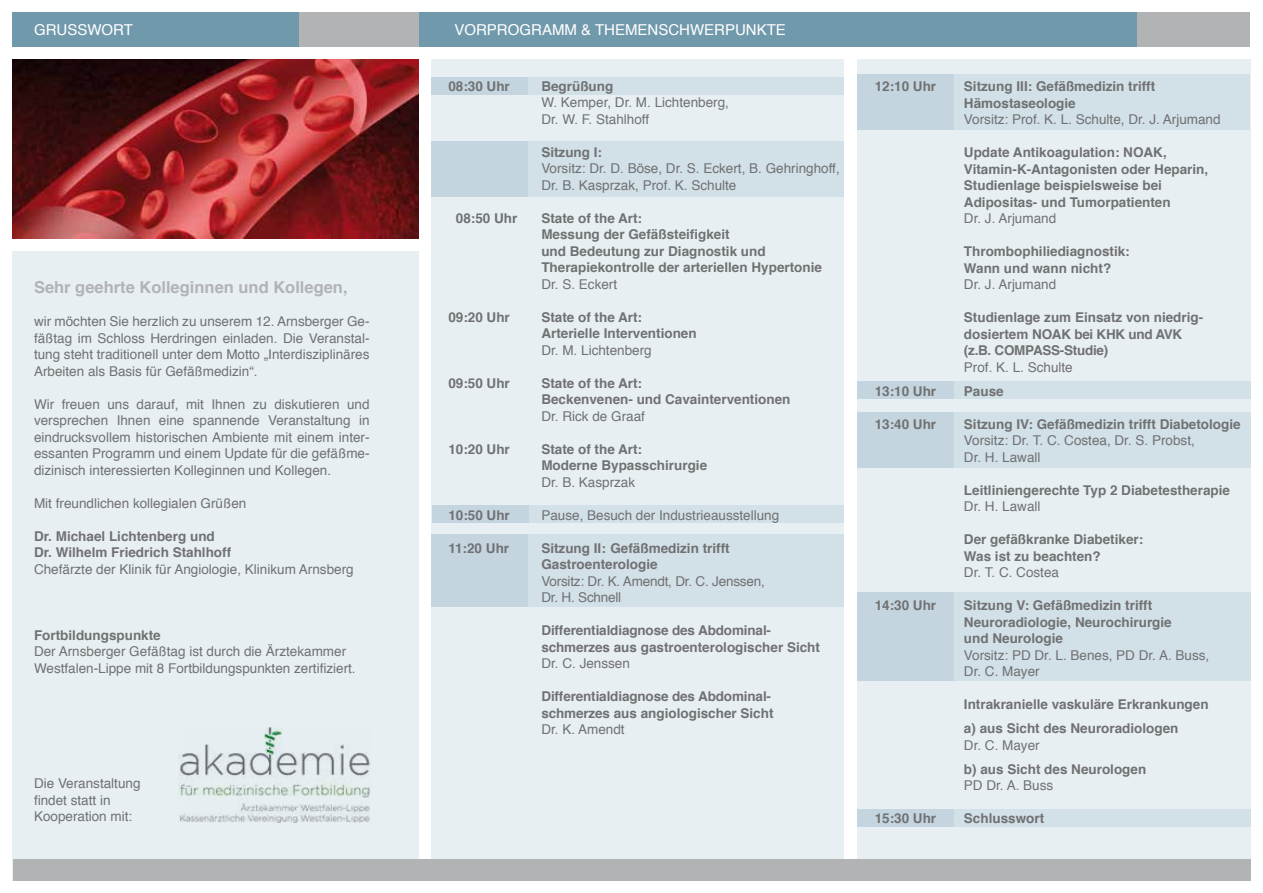
<style>
.page{position:relative;width:1263px;height:893px;background:#fff}
.page>*{position:absolute;margin:0;border:0;box-sizing:border-box;transform-origin:0 0}
.t1{font:700 16.5px "Helvetica";color:#b1b3b4}
.t2{font:15px "Helvetica";color:#fff}
.t3{font:700 13.5px/16.5px "Helvetica";color:#707172}
.t4{font:13.5px/16.5px "Helvetica";color:#707172}
</style>
<div class="page">
<div style="left:13px;top:251px;width:406px;height:629px;background:#e8eff3"></div>
<img style="left:179px;top:727px;width:192px;height:95px">
<div style="left:857px;top:60px;width:393px;height:820px;background:#e8eff3"></div>
<div style="left:953px;top:74px;width:297px;height:55px;background:#d2e0e7"></div>
<div style="left:857px;top:74px;width:96px;height:55px;background:#c4d5df"></div>
<div style="left:954px;top:810px;width:296px;height:17px;background:#d2e0e7"></div>
<div style="left:857px;top:810px;width:97px;height:17px;background:#c4d5df"></div>
<div style="left:954px;top:592px;width:296px;height:89px;background:#d2e0e7"></div>
<div style="left:857px;top:592px;width:97px;height:89px;background:#c4d5df"></div>
<div style="left:954px;top:412px;width:296px;height:56px;background:#d2e0e7"></div>
<div style="left:857px;top:412px;width:97px;height:56px;background:#c4d5df"></div>
<div style="left:432px;top:60px;width:412px;height:820px;background:#e8eff3"></div>
<div style="left:528px;top:535px;width:316px;height:72px;background:#d2e0e7"></div>
<div style="left:432px;top:535px;width:96px;height:72px;background:#c4d5df"></div>
<div style="left:13px;top:13px;width:1237px;height:34px;background:#7199ac"></div>
<div style="left:954px;top:382px;width:296px;height:17px;background:#d2e0e7"></div>
<div style="left:857px;top:382px;width:97px;height:17px;background:#c4d5df"></div>
<div style="left:300px;top:13px;width:119px;height:34px;background:#b1b3b4"></div>
<div style="left:1137px;top:13px;width:113px;height:34px;background:#b1b3b4"></div>
<img style="left:13px;top:60px;width:406px;height:178px">
<div style="left:528px;top:77px;width:316px;height:17px;background:#d2e0e7"></div>
<div style="left:432px;top:77px;width:96px;height:17px;background:#c4d5df"></div>
<div style="left:528px;top:141px;width:316px;height:56px;background:#d2e0e7"></div>
<div style="left:432px;top:141px;width:96px;height:56px;background:#c4d5df"></div>
<div style="left:528px;top:506px;width:316px;height:17px;background:#d2e0e7"></div>
<div style="left:432px;top:506px;width:96px;height:17px;background:#c4d5df"></div>
<div style="left:13px;top:859px;width:1237px;height:21px;background:#b1b3b4"></div>
<p class="t2" style="left:34px;top:19px;width:100px">GRUSSWORT</p>
<p class="t2" style="left:454px;top:19px;width:333px">VORPROGRAMM &amp; THEMENSCHWERPUNKTE</p>
<p class="t1" style="left:34px;top:274px;width:315px">Sehr geehrte Kolleginnen und Kollegen,</p>
<p class="t4" style="left:34px;top:313px;width:337px;text-align:justify">wir möchten Sie herzlich zu unserem 12. Arnsberger Ge&shy;fäßtag im Schloss Herdringen einladen. Die Veranstal&shy;tung steht traditionell unter dem Motto „Interdisziplinäres Arbeiten als Basis für Gefäßmedizin“.</p>
<p class="t4" style="left:34px;top:396px;width:337px;text-align:justify">Wir freuen uns darauf, mit Ihnen zu diskutieren und versprechen Ihnen eine spannende Veranstaltung in eindrucksvollem historischen Ambiente mit einem inter&shy;essanten Programm und einem Update für die gefäßme&shy;dizinisch interessierten Kolleginnen und Kollegen.</p>
<p class="t4" style="left:34px;top:495px;width:214px">Mit freundlichen kollegialen Grüßen</p>
<p class="t3" style="left:34px;top:528px;width:199px">Dr. Michael Lichtenberg und<br>Dr. Wilhelm Friedrich Stahlhoff</p>
<p class="t4" style="left:34px;top:561px;width:321px">Chefärzte der Klinik für Angiologie, Klinikum Arnsberg</p>
<p class="t3" style="left:34px;top:627px;width:128px">Fortbildungspunkte</p>
<p class="t4" style="left:34px;top:643px;width:323px">Der Arnsberger Gefäßtag ist durch die Ärztekammer<br>Westfalen-Lippe mit 8 Fortbildungspunkten zertifiziert.</p>
<p class="t4" style="left:34px;top:775px;width:108px">Die Veranstaltung findet statt in<br>Kooperation mit:</p>
<p class="t3" style="left:448px;top:78px;width:63px">08:30 Uhr</p>
<p class="t3" style="left:541px;top:78px;width:73px">Begrüßung</p>
<p class="t4" style="left:541px;top:95px;width:189px">W. Kemper, Dr. M. Lichtenberg,<br>Dr. W. F. Stahlhoff</p>
<p class="t3" style="left:541px;top:144px;width:62px">Sitzung I:</p>
<p class="t4" style="left:541px;top:161px;width:300px">Vorsitz: Dr. D. Böse, Dr. S. Eckert, B. Gehringhoff,<br>Dr. B. Kasprzak, Prof. K. Schulte</p>
<p class="t3" style="left:456px;top:210px;width:63px">08:50 Uhr</p>
<p class="t3" style="left:541px;top:210px;width:282px">State of the Art:<br>Messung der Gefäßsteifigkeit<br>und Bedeutung zur Diagnostik und<br>Therapiekontrolle der arteriellen Hypertonie</p>
<p class="t4" style="left:541px;top:276px;width:77px">Dr. S. Eckert</p>
<p class="t3" style="left:448px;top:309px;width:63px">09:20 Uhr</p>
<p class="t3" style="left:541px;top:309px;width:157px">State of the Art:<br>Arterielle Interventionen</p>
<p class="t4" style="left:541px;top:342px;width:112px">Dr. M. Lichtenberg</p>
<p class="t3" style="left:448px;top:375px;width:63px">09:50 Uhr</p>
<p class="t3" style="left:541px;top:375px;width:251px">State of the Art:<br>Beckenvenen- und Cavainterventionen</p>
<p class="t4" style="left:541px;top:408px;width:105px">Dr. Rick de Graaf</p>
<p class="t3" style="left:448px;top:441px;width:63px">10:20 Uhr</p>
<p class="t3" style="left:541px;top:441px;width:167px">State of the Art:<br>Moderne Bypasschirurgie</p>
<p class="t4" style="left:541px;top:474px;width:95px">Dr. B. Kasprzak</p>
<p class="t3" style="left:448px;top:507px;width:63px">10:50 Uhr</p>
<p class="t4" style="left:541px;top:507px;width:239px">Pause, Besuch der Industrieausstellung</p>
<p class="t3" style="left:448px;top:540px;width:62px">11:20 Uhr</p>
<p class="t3" style="left:541px;top:540px;width:190px">Sitzung II: Gefäßmedizin trifft<br>Gastroenterologie</p>
<p class="t4" style="left:541px;top:573px;width:225px">Vorsitz: Dr. K. Amendt, Dr. C. Jenssen,<br>Dr. H. Schnell</p>
<p class="t3" style="left:541px;top:622px;width:280px">Differentialdiagnose des Abdominal&shy;schmerzes aus gastroenterologischer Sicht</p>
<p class="t4" style="left:541px;top:656px;width:90px">Dr. C. Jenssen</p>
<p class="t3" style="left:541px;top:688px;width:234px">Differentialdiagnose des Abdominal&shy;schmerzes aus angiologischer Sicht</p>
<p class="t4" style="left:541px;top:722px;width:85px">Dr. K. Amendt</p>
<p class="t3" style="left:875px;top:78px;width:63px">12:10 Uhr</p>
<p class="t3" style="left:964px;top:78px;width:193px">Sitzung III: Gefäßmedizin trifft<br>Hämostaseologie</p>
<p class="t4" style="left:964px;top:112px;width:258px">Vorsitz: Prof. K. L. Schulte, Dr. J. Arjumand</p>
<p class="t3" style="left:964px;top:144px;width:246px">Update Antikoagulation: NOAK, Vitamin-K-Antagonisten oder Heparin, Studienlage beispielsweise bei Adipositas- und Tumorpatienten</p>
<p class="t4" style="left:964px;top:211px;width:94px">Dr. J. Arjumand</p>
<p class="t3" style="left:964px;top:243px;width:167px">Thrombophiliediagnostik:<br>Wann und wann nicht?</p>
<p class="t4" style="left:964px;top:277px;width:94px">Dr. J. Arjumand</p>
<p class="t3" style="left:964px;top:309px;width:241px">Studienlage zum Einsatz von niedrig&shy;dosiertem NOAK bei KHK und AVK (z.B. COMPASS-Studie)</p>
<p class="t4" style="left:964px;top:359px;width:110px">Prof. K. L. Schulte</p>
<p class="t3" style="left:875px;top:383px;width:63px">13:10 Uhr</p>
<p class="t3" style="left:964px;top:383px;width:41px">Pause</p>
<p class="t3" style="left:875px;top:416px;width:63px">13:40 Uhr</p>
<p class="t3" style="left:964px;top:416px;width:278px">Sitzung IV: Gefäßmedizin trifft Diabetologie</p>
<p class="t4" style="left:964px;top:432px;width:232px">Vorsitz: Dr. T. C. Costea, Dr. S. Probst,<br>Dr. H. Lawall</p>
<p class="t3" style="left:964px;top:482px;width:268px">Leitliniengerechte Typ 2 Diabetestherapie</p>
<p class="t4" style="left:964px;top:498px;width:78px">Dr. H. Lawall</p>
<p class="t3" style="left:964px;top:531px;width:181px">Der gefäßkranke Diabetiker:<br>Was ist zu beachten?</p>
<p class="t4" style="left:964px;top:564px;width:97px">Dr. T. C. Costea</p>
<p class="t3" style="left:875px;top:597px;width:63px">14:30 Uhr</p>
<p class="t3" style="left:964px;top:597px;width:209px">Sitzung V: Gefäßmedizin trifft<br>Neuroradiologie, Neurochirurgie und Neurologie</p>
<p class="t4" style="left:964px;top:647px;width:247px">Vorsitz: PD Dr. L. Benes, PD Dr. A. Buss,<br>Dr. C. Mayer</p>
<p class="t3" style="left:964px;top:692px;width:246px;line-height:24px">Intrakranielle vaskuläre Erkrankungen a) aus Sicht des Neuroradiologen</p>
<p class="t4" style="left:964px;top:737px;width:77px">Dr. C. Mayer</p>
<p class="t3" style="left:964px;top:761px;width:184px">b) aus Sicht des Neurologen</p>
<p class="t4" style="left:964px;top:777px;width:91px">PD Dr. A. Buss</p>
<p class="t3" style="left:875px;top:810px;width:63px">15:30 Uhr</p>
<p class="t3" style="left:964px;top:810px;width:82px">Schlusswort</p>
</div>
